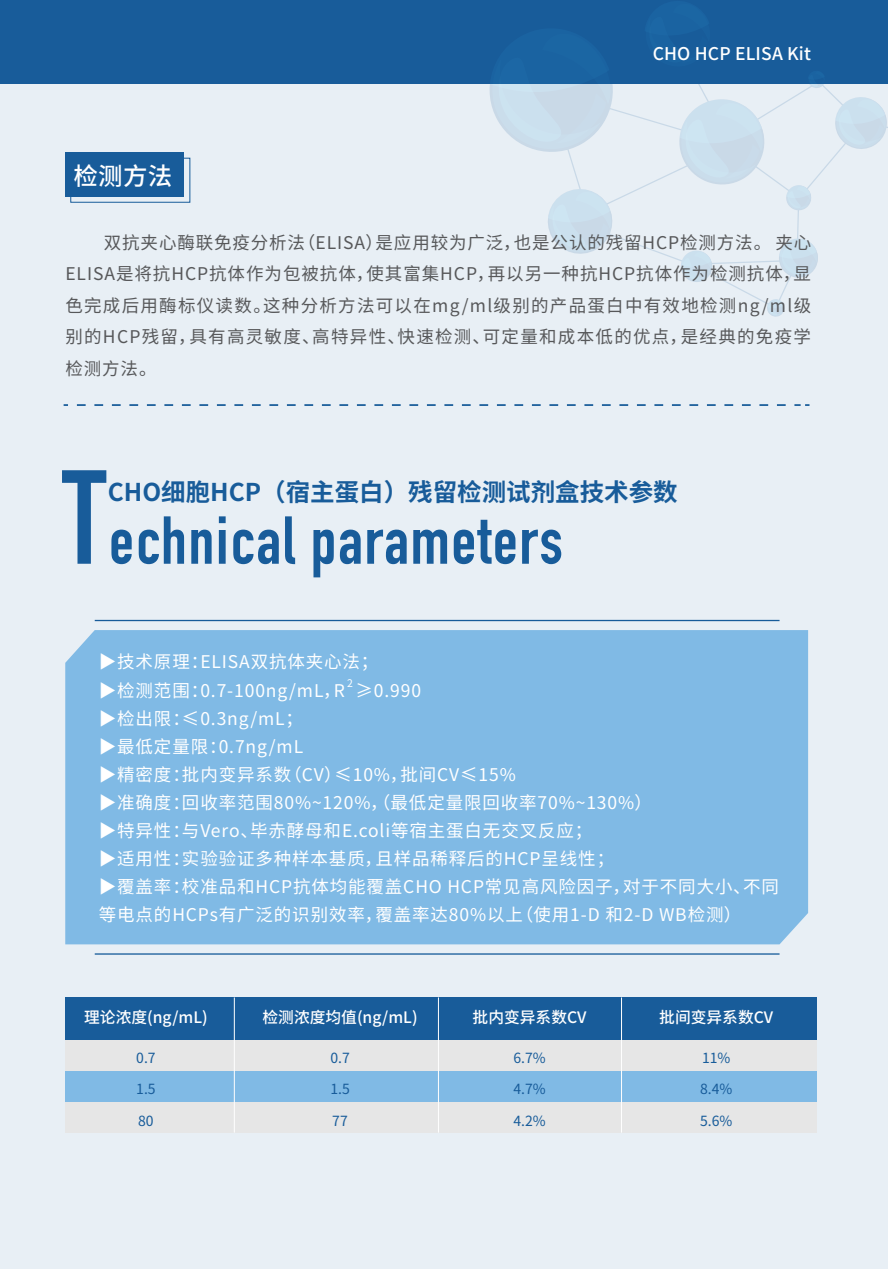
<style>
.page{position:relative;width:888px;height:1269px;background:#fff}
.page>*{position:absolute;margin:0;border:0;box-sizing:border-box;transform-origin:0 0}
.t1{font:700 66.5px "DIN Condensed";letter-spacing:.025em;color:#185c9a}
.t2{font:700 24.5px "Source Han Sans CN";color:#185c9a}
.t3{font:500 24.5px "Source Han Sans CN";color:#fff}
.t4{font:17.5px/28px "Source Han Sans CN";letter-spacing:.05em;color:#fff}
.t5{font:17.5px/31.5px "Source Han Sans CN";letter-spacing:.075em;color:#57585a;text-align:justify}
.t6{font:500 17.5px "Source Han Sans CN";letter-spacing:.01em;color:#fff}
.t7{font:500 15.75px "Source Han Sans CN";color:#fff}
.t8{font:14px "Source Han Sans CN";color:#185c9a}
.t9{font:10.5px "Source Han Sans CN";color:#fff}
.s1{font-size:131.25px}
</style>
<div class="page">
<div style="left:0;top:0;width:888px;height:1268px;background:#e8eff5"></div>
<div style="left:0;top:0;width:888px;height:84px;background:#185c9a"></div>
<svg style="left:766px;top:298px;width:19px;height:18px"></svg>
<svg style="left:490px;top:17px;width:398px;height:267px"></svg>
<hr style="left:0;top:1038px;width:1px;height:230px;background:#80bae5">
<svg style="left:77px;top:404px;width:732px;height:2px"></svg>
<div style="left:70px;top:158px;width:120px;height:45px;border:1px solid #185c9a"></div>
<div style="left:65px;top:152px;width:119px;height:44px;background:#185c9a"></div>
<hr style="left:95px;top:953px;width:685px;height:1px;background:#185c9a">
<hr style="left:95px;top:619px;width:685px;height:2px;background:#185c9a">
<div style="left:65px;top:630px;width:743px;height:314px;background:#80bae5"></div>
<div style="left:65px;top:997px;width:751px;height:42px;background:#185c9a"></div>
<div style="left:65px;top:1039px;width:751px;height:31px;background:#e6e6e6"></div>
<div style="left:65px;top:1070px;width:751px;height:31px;background:#80bae5"></div>
<div style="left:65px;top:1101px;width:751px;height:31px;background:#e6e6e6"></div>
<hr style="left:234px;top:997px;width:1px;height:135px;background:#fff">
<hr style="left:438px;top:997px;width:1px;height:135px;background:#fff">
<hr style="left:621px;top:997px;width:1px;height:135px;background:#fff">
<h2 class="t3" style="left:74px;top:162px;width:100px">检测方法</h2>
<p class="t6" style="left:653px;top:44px;width:160px">CHO HCP ELISA Kit</p>
<p class="t5" style="left:65px;top:227px;width:747px;text-indent:38px">双抗夹心酶联免疫分析法（ELISA）是应用较为广泛，也是公认的残留HCP检测方法。 夹心ELISA是将抗HCP抗体作为包被抗体，使其富集HCP，再以另一种抗HCP抗体作为检测抗体，显色完成后用酶标仪读数。这种分析方法可以在mg/ml级别的产品蛋白中有效地检测ng/ml级别的HCP残留，具有高灵敏度、高特异性、快速检测、可定量和成本低的优点，是经典的免疫学检测方法。</p>
<h1 class="t1" style="left:62px;top:495px;width:502px"><span class="s1">T</span>echnical parameters</h1>
<h2 class="t2" style="left:108px;top:478px;width:571px">CHO细胞HCP（宿主蛋白）残留检测试剂盒技术参数</h2>
<p class="t4" style="left:99px;top:648px;width:682px">▶技术原理：ELISA双抗体夹心法；<br>▶检测范围：0.7-100ng/mL，R ≥0.990<br>▶检出限：≤0.3ng/mL；<br>▶最低定量限：0.7ng/mL<br>▶精密度：批内变异系数（CV）≤10%，批间CV≤15%<br>▶准确度：回收率范围80%~120%，（最低定量限回收率70%~130%）<br>▶特异性：与Vero、毕赤酵母和E.coli等宿主蛋白无交叉反应；<br>▶适用性：实验验证多种样本基质，且样品稀释后的HCP呈线性；<br>▶覆盖率：校准品和HCP抗体均能覆盖CHO HCP常见高风险因子，对于不同大小、不同等电点的HCPs有广泛的识别效率，覆盖率达80%以上（使用1-D 和2-D WB检测）</p>
<p class="t9" style="left:347px;top:677px;width:7px">2</p>
<p class="t7" style="left:84px;top:1008px;width:125px">理论浓度(ng/mL)</p>
<p class="t7" style="left:263px;top:1008px;width:157px">检测浓度均值(ng/mL)</p>
<p class="t7" style="left:473px;top:1008px;width:115px">批内变异系数CV</p>
<p class="t7" style="left:659px;top:1008px;width:115px">批间变异系数CV</p>
<p class="t8" style="left:136px;top:1049px;width:21px">0.7</p>
<p class="t8" style="left:136px;top:1080px;width:21px">1.5</p>
<p class="t8" style="left:138px;top:1112px;width:17px">80</p>
<p class="t8" style="left:330px;top:1049px;width:21px">0.7</p>
<p class="t8" style="left:330px;top:1080px;width:21px">1.5</p>
<p class="t8" style="left:332px;top:1112px;width:17px">77</p>
<p class="t8" style="left:513px;top:1049px;width:34px">6.7%</p>
<p class="t8" style="left:513px;top:1080px;width:34px">4.7%</p>
<p class="t8" style="left:513px;top:1112px;width:34px">4.2%</p>
<p class="t8" style="left:702px;top:1049px;width:30px">11%</p>
<p class="t8" style="left:700px;top:1081px;width:34px">8.4%</p>
<p class="t8" style="left:700px;top:1112px;width:34px">5.6%</p>
</div>
